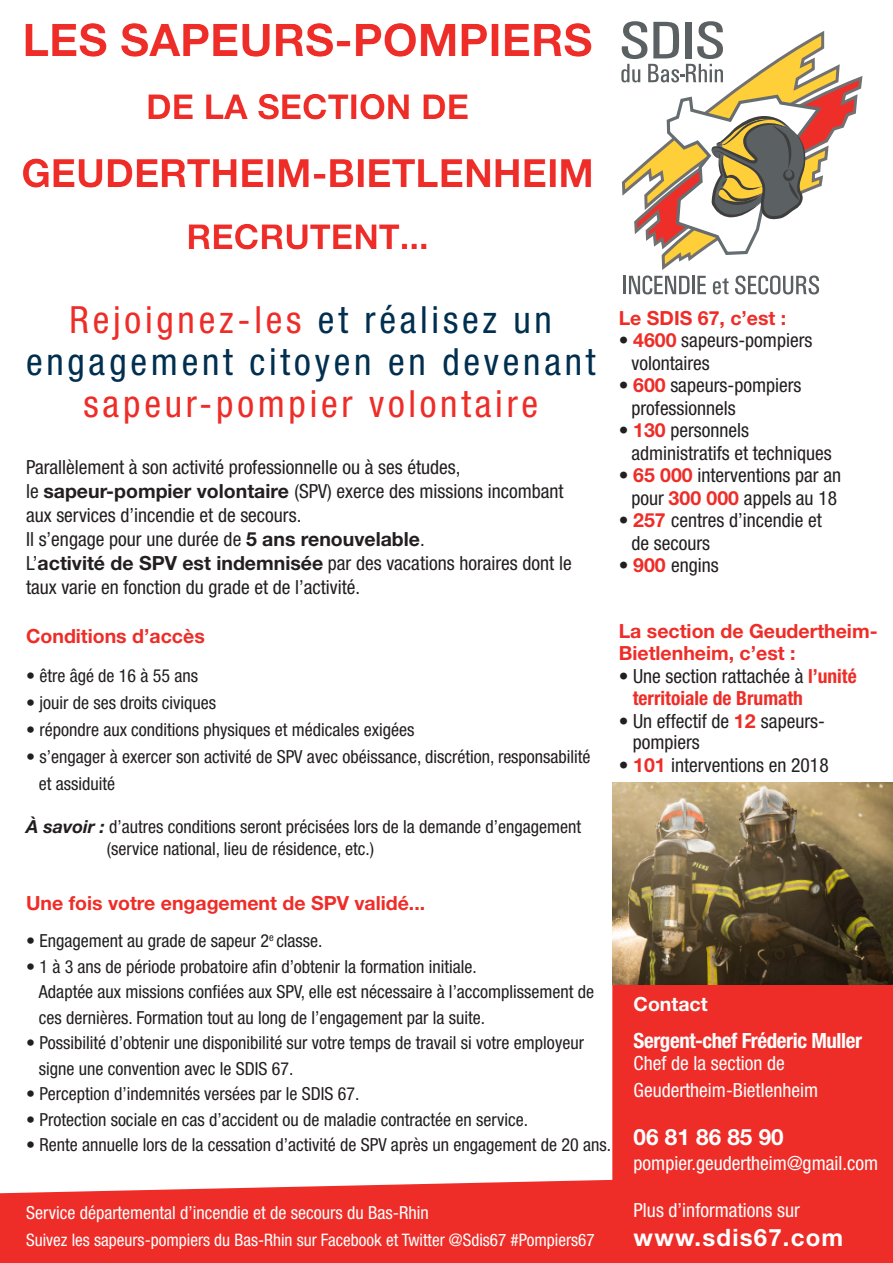
<style>
.page{position:relative;width:893px;height:1263px;background:#fff}
.page>*{position:absolute;margin:0;border:0;box-sizing:border-box;transform-origin:0 0}
.t1{font:700 45px "Helvetica Neue";color:#ee2d28}
.t2{font:700 39px "Helvetica Neue";color:#ee2d28}
.t3{font:condensed 37.5px "Helvetica Neue";letter-spacing:.1em;color:#ee2d28}
.t4{font:condensed 37.5px "Helvetica Neue";letter-spacing:.1em;color:#002f4f}
.t5{font:700 34.5px "Helvetica Neue";color:#ee2d28}
.t6{font:700 24px "Helvetica Neue";letter-spacing:.05em;color:#fff}
.t7{font:700 22.5px "Helvetica Neue";color:#fff}
.t8{font:700 condensed 21px "Helvetica Neue";letter-spacing:-.02em;color:#fff}
.t9{font:condensed 19.5px/24px "Helvetica Neue";color:#231f20}
.t10{font:700 19.5px/21.8px "Helvetica Neue";color:#ee2d28}
.t11{font:condensed 19.5px "Helvetica Neue";color:#fff}
.t12{font:700 condensed 19.5px "Helvetica Neue";color:#ee2d28}
.t13{font:700 19.5px "Helvetica Neue";color:#fff}
.t14{font:condensed 18px "Helvetica Neue";color:#231f20}
.t15{font:condensed 18px "Helvetica Neue";color:#fff}
.t16{font:condensed 17.25px "Helvetica Neue";color:#fff}
.s1{color:#002f4f}
.s2{font-weight:700;font-stretch:normal}
.s3{font-weight:700;font-style:italic;font-stretch:normal}
.s4{font-weight:700;font-stretch:normal;color:#ee2d28}
.s5{font-weight:700;color:#ee2d28}
</style>
<div class="page">
<svg style="left:621px;top:21px;width:241px;height:273px"></svg>
<svg style="left:0;top:1179px;width:612px;height:84px;background:#ef403b"></svg>
<div style="left:612px;top:960px;width:281px;height:303px;background:#ee2d28"></div>
<img style="left:612px;top:782px;width:281px;height:202px">
<h1 class="t1" style="left:23px;top:13px;width:572px">LES SAPEURS-POMPIERS</h1>
<h3 class="t5" style="left:146px;top:85px;width:324px">DE LA SECTION DE</h3>
<h2 class="t2" style="left:21px;top:149px;width:574px">GEUDERTHEIM-BIETLENHEIM</h2>
<h3 class="t5" style="left:187px;top:216px;width:244px">RECRUTENT...</h3>
<p class="t3" style="left:70px;top:298px;width:484px">Rejoignez-les <span class="s1">et réalisez un</span></p>
<p class="t4" style="left:26px;top:340px;width:571px">engagement citoyen en devenant</p>
<p class="t3" style="left:83px;top:382px;width:456px">sapeur-pompier volontaire</p>
<p class="t9" style="left:26px;top:455px;width:436px">Parallèlement à son activité professionnelle ou à ses études,</p>
<p class="t9" style="left:26px;top:479px;width:539px">le <span class="s2">sapeur-pompier volontaire</span> (SPV) exerce des missions incombant</p>
<p class="t9" style="left:26px;top:503px;width:277px">aux services d’incendie et de secours.</p>
<p class="t9" style="left:26px;top:527px;width:400px">Il s’engage pour une durée de <span class="s2">5 ans renouvelable</span>.</p>
<p class="t9" style="left:26px;top:551px;width:547px">L’<span class="s2">activité de SPV est indemnisée</span> par des vacations horaires dont le taux varie en fonction du grade et de l’activité.</p>
<p class="t10" style="left:26px;top:625px;width:180px">Conditions d’accès</p>
<p class="t14" style="left:26px;top:665px;width:174px">• être âgé de 16 à 55 ans</p>
<p class="t14" style="left:26px;top:692px;width:192px">• jouir de ses droits civiques</p>
<p class="t14" style="left:26px;top:719px;width:390px">• répondre aux conditions physiques et médicales exigées</p>
<p class="t14" style="left:26px;top:746px;width:566px">• s’engager à exercer son activité de SPV avec obéissance, discrétion, responsabilité</p>
<p class="t14" style="left:39px;top:773px;width:78px">et assiduité</p>
<p class="t14" style="left:26px;top:816px;width:557px"><span class="s3">À savoir :</span> d’autres conditions seront précisées lors de la demande d’engagement</p>
<p class="t14" style="left:107px;top:838px;width:269px">(service national, lieu de résidence, etc.)</p>
<p class="t10" style="left:619px;top:306px;width:169px">Le SDIS 67, c’est :</p>
<p class="t9" style="left:619px;top:328px;width:195px">• <span class="s4">4600</span> sapeurs-pompiers</p>
<p class="t9" style="left:631px;top:351px;width:80px">volontaires</p>
<p class="t9" style="left:619px;top:373px;width:184px">• <span class="s4">600</span> sapeurs-pompiers</p>
<p class="t9" style="left:631px;top:396px;width:106px">professionnels</p>
<p class="t9" style="left:619px;top:418px;width:132px">• <span class="s4">130</span> personnels</p>
<p class="t9" style="left:631px;top:441px;width:202px">administratifs et techniques</p>
<p class="t9" style="left:619px;top:463px;width:224px">• <span class="s4">65 000</span> interventions par an</p>
<p class="t9" style="left:631px;top:486px;width:207px">pour <span class="s4">300 000</span> appels au 18</p>
<p class="t9" style="left:619px;top:508px;width:205px">• <span class="s4">257</span> centres d’incendie et</p>
<p class="t9" style="left:631px;top:531px;width:80px">de secours</p>
<p class="t9" style="left:619px;top:553px;width:102px">• <span class="s4">900</span> engins</p>
<p class="t10" style="left:619px;top:620px;width:260px">La section de Geudertheim-<br>Bietlenheim, c’est :</p>
<p class="t9" style="left:619px;top:663px;width:239px">• Une section rattachée à <span class="s5">l’unité</span></p>
<p class="t12" style="left:633px;top:686px;width:172px">territoiale de Brumath</p>
<p class="t9" style="left:619px;top:708px;width:208px">• Un effectif de <span class="s4">12</span> sapeurs-</p>
<p class="t9" style="left:633px;top:730px;width:69px">pompiers</p>
<p class="t9" style="left:619px;top:753px;width:211px">• <span class="s4">101</span> interventions en 2018</p>
<p class="t10" style="left:26px;top:891px;width:401px">Une fois votre engagement de SPV validé...</p>
<p class="t14" style="left:26px;top:930px;width:298px">• Engagement au grade de sapeur 2<sup>e</sup> classe.</p>
<p class="t14" style="left:26px;top:956px;width:452px">• 1 à 3 ans de période probatoire afin d’obtenir la formation initiale.</p>
<p class="t14" style="left:39px;top:981px;width:557px">Adaptée aux missions confiées aux SPV, elle est nécessaire à l’accomplissement de</p>
<p class="t14" style="left:39px;top:1007px;width:448px">ces dernières. Formation tout au long de l’engagement par la suite.</p>
<p class="t14" style="left:26px;top:1032px;width:559px">• Possibilité d’obtenir une disponibilité sur votre temps de travail si votre employeur</p>
<p class="t14" style="left:39px;top:1058px;width:256px">signe une convention avec le SDIS 67.</p>
<p class="t14" style="left:26px;top:1083px;width:335px">• Perception d’indemnités versées par le SDIS 67.</p>
<p class="t14" style="left:26px;top:1109px;width:503px">• Protection sociale en cas d’accident ou de maladie contractée en service.</p>
<p class="t14" style="left:26px;top:1134px;width:587px">• Rente annuelle lors de la cessation d’activité de SPV après un engagement de 20 ans.</p>
<p class="t15" style="left:26px;top:1202px;width:404px">Service départemental d’incendie et de secours du Bas-Rhin</p>
<p class="t13" style="left:634px;top:991px;width:76px">Contact</p>
<p class="t8" style="left:634px;top:1027px;width:230px">Sergent-chef Fréderic Muller</p>
<p class="t11" style="left:634px;top:1051px;width:153px">Chef de la section de</p>
<p class="t11" style="left:634px;top:1078px;width:186px">Geudertheim-Bietlenheim</p>
<p class="t7" style="left:634px;top:1123px;width:152px">06 81 86 85 90</p>
<p class="t11" style="left:634px;top:1152px;width:246px">pompier.geudertheim@gmail.com</p>
<p class="t11" style="left:634px;top:1199px;width:168px">Plus d’informations sur</p>
<p class="t16" style="left:26px;top:1230px;width:570px">Suivez les sapeurs-pompiers du Bas-Rhin sur Facebook et Twitter @Sdis67 #Pompiers67</p>
<p class="t6" style="left:634px;top:1222px;width:211px">www.sdis67.com</p>
</div>
